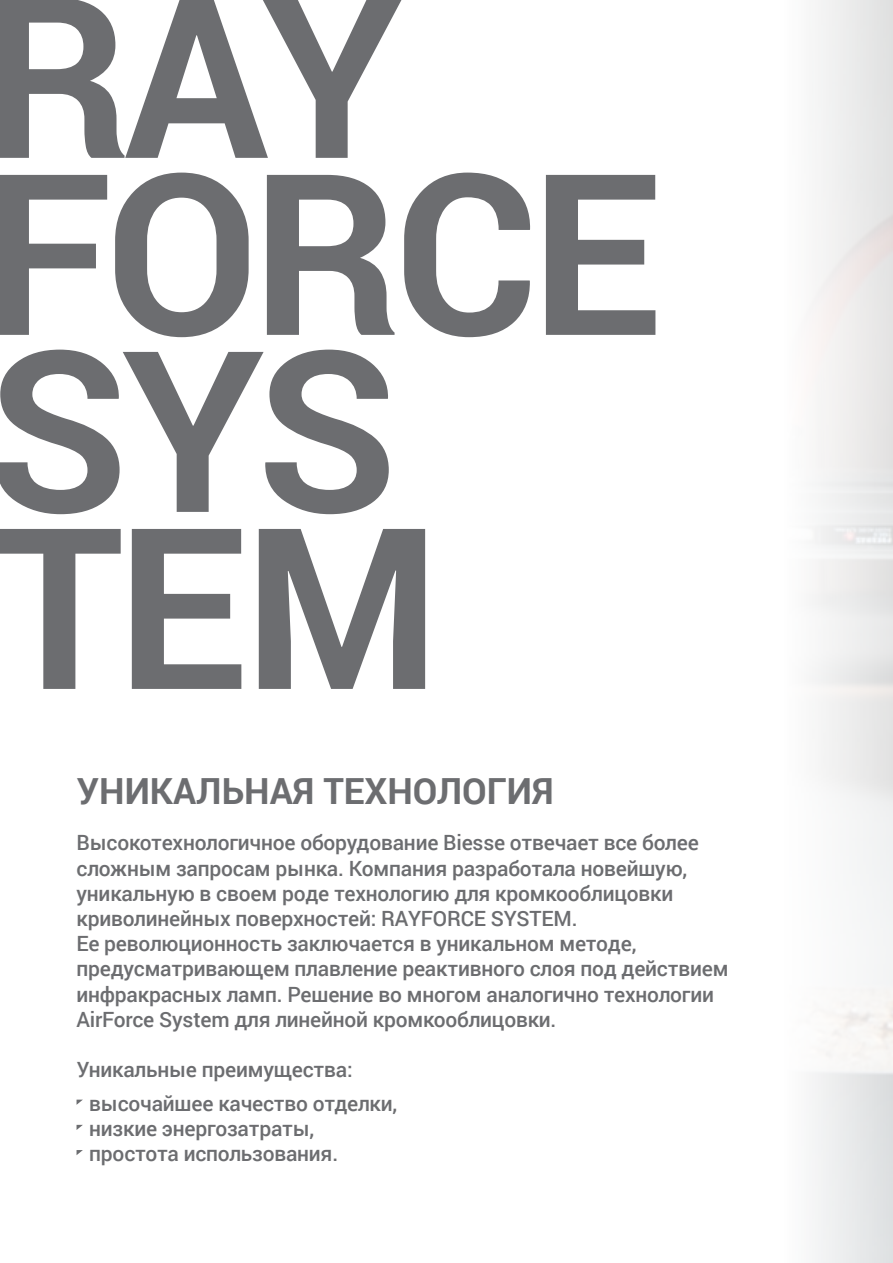
<style>
.page{position:relative;width:893px;height:1263px;background:#fff}
.page>*{position:absolute;margin:0;border:0;box-sizing:border-box;transform-origin:0 0}
.t1{font:700 225px "Roboto";letter-spacing:-.03em;color:#6c6d70}
.t2{font:700 36px "Roboto";color:#6c6d70}
.t3{font:500 21px/25.2px "Roboto";letter-spacing:-.01em;color:#6c6d70}
</style>
<div class="page">
<svg style="left:77px;top:1100px;width:6px;height:5px"></svg>
<svg style="left:77px;top:1125px;width:6px;height:5px"></svg>
<svg style="left:77px;top:1150px;width:6px;height:5px"></svg>
<p class="t1" style="left:-18px;top:-81px;width:423px">RAY</p>
<p class="t1" style="left:-18px;top:96px;width:680px">FORCE</p>
<p class="t1" style="left:-14px;top:273px;width:413px">SYS</p>
<p class="t1" style="left:-5px;top:450px;width:447px">TEM</p>
<p class="t2" style="left:77px;top:766px;width:479px">УНИКАЛЬНАЯ ТЕХНОЛОГИЯ</p>
<p class="t3" style="left:77px;top:829px;width:624px">Высокотехнологичное оборудование Biesse отвечает все более сложным запросам рынка. Компания разработала новейшую, уникальную в своем роде технологию для кромкооблицовки криволинейных поверхностей: RAYFORCE SYSTEM.</p>
<p class="t3" style="left:77px;top:930px;width:653px">Ее революционность заключается в уникальном методе, предусматривающем плавление реактивного слоя под действием инфракрасных ламп. Решение во многом аналогично технологии AirForce System для линейной кромкооблицовки.</p>
<p class="t3" style="left:77px;top:1056px;width:278px">Уникальные преимущества:</p>
<p class="t3" style="left:89px;top:1090px;width:309px">высочайшее качество отделки,</p>
<p class="t3" style="left:89px;top:1115px;width:226px">низкие энергозатраты,</p>
<p class="t3" style="left:89px;top:1140px;width:250px">простота использования.</p>
</div>
